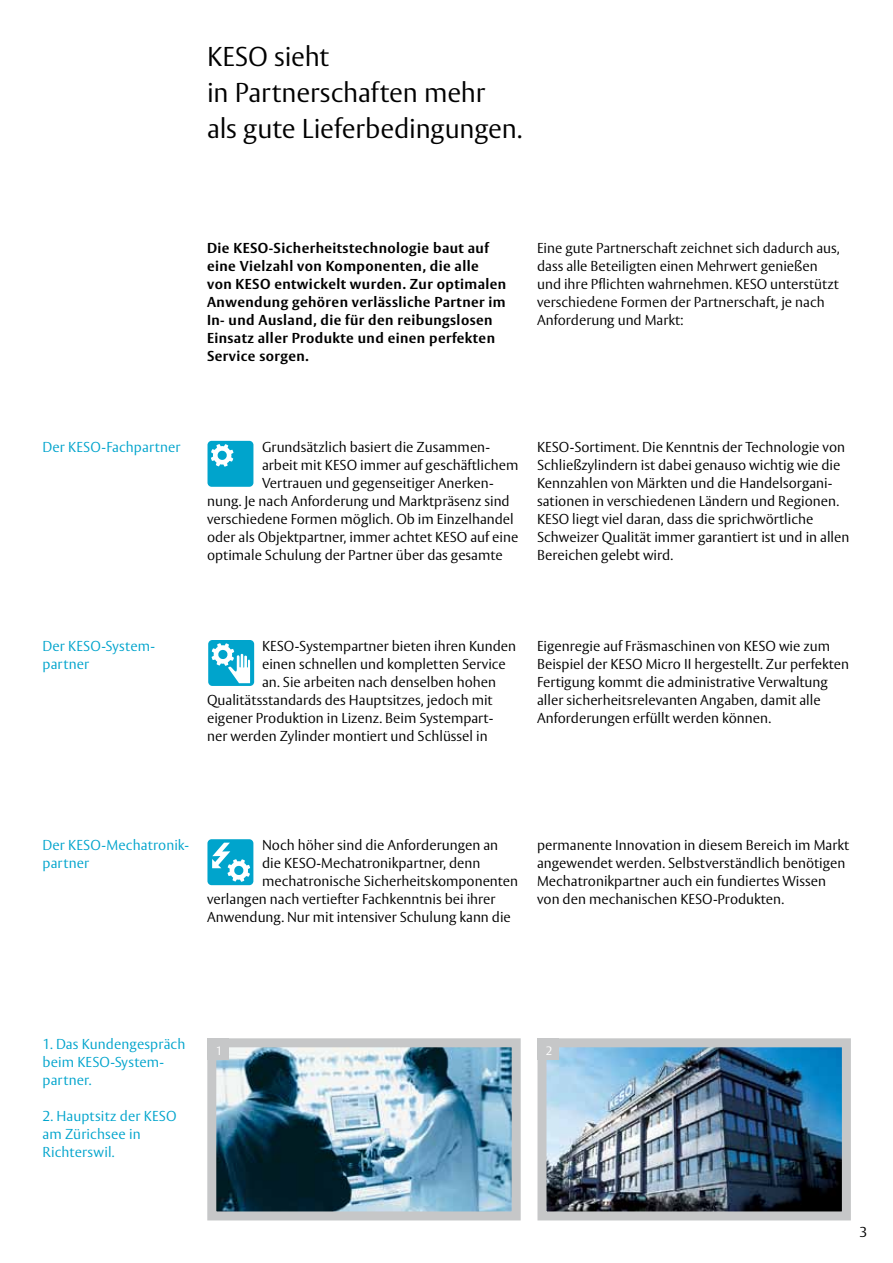
<style>
.page{position:relative;width:893px;height:1263px;background:#fff}
.page>*{position:absolute;margin:0;border:0;box-sizing:border-box;transform-origin:0 0}
.t1{font:300 27px/36px "ASSA Vesta";letter-spacing:-.01em;color:#000}
.t2{font:300 14.25px/18px "ASSA Vesta";color:#000}
.t3{font:700 14.25px/18px "ASSA Vesta";letter-spacing:.03em;color:#000}
.t4{font:300 14.25px/18px "ASSA Vesta";letter-spacing:.005em;color:#00a4cc}
.t5{font:300 12px "ASSA Vesta";color:#fff}
</style>
<div class="page">
<img style="left:207px;top:1038px;width:314px;height:183px">
<img style="left:537px;top:1038px;width:314px;height:183px">
<div style="left:208px;top:1038px;width:21px;height:22px;background:#c6c7c8"></div>
<div style="left:538px;top:1038px;width:21px;height:22px;background:#c6c7c8"></div>
<div style="left:207px;top:441px;width:46px;height:46px;background:#00a4cc;border-radius:4px"></div>
<svg style="left:211px;top:444px;width:22px;height:23px"></svg>
<div style="left:208px;top:640px;width:46px;height:46px;background:#00a4cc;border-radius:4px"></div>
<svg style="left:212px;top:643px;width:38px;height:40px"></svg>
<div style="left:207px;top:839px;width:46px;height:46px;background:#00a4cc;border-radius:4px"></div>
<svg style="left:212px;top:843px;width:38px;height:39px"></svg>
<h1 class="t1" style="left:207px;top:39px;width:317px">KESO sieht<br>in Partnerschaften mehr<br>als gute Lieferbedingungen.</h1>
<p class="t3" style="left:207px;top:239px;width:301px">Die KESO-Sicherheitstechnologie baut auf eine Vielzahl von Komponenten, die alle von KESO entwickelt wurden. Zur optimalen Anwendung gehören verlässliche Partner im In- und Ausland, die für den reibungslosen Einsatz aller Produkte und einen perfekten Service sorgen.</p>
<p class="t2" style="left:537px;top:239px;width:304px">Eine gute Partnerschaft zeichnet sich dadurch aus, dass alle Beteiligten einen Mehrwert genießen und ihre Pflichten wahrnehmen. KESO unterstützt verschiedene Formen der Partnerschaft, je nach Anforderung und Markt:</p>
<p class="t4" style="left:43px;top:438px;width:140px">Der KESO-Fachpartner</p>
<p class="t2" style="left:262px;top:438px;width:230px">Grundsätzlich basiert die Zusammen-</p>
<p class="t2" style="left:262px;top:456px;width:258px">arbeit mit KESO immer auf geschäftlichem</p>
<p class="t2" style="left:262px;top:474px;width:233px">Vertrauen und gegenseitiger Anerken-</p>
<p class="t2" style="left:207px;top:492px;width:304px">nung. Je nach Anforderung und Marktpräsenz sind</p>
<p class="t2" style="left:207px;top:510px;width:308px">verschiedene Formen möglich. Ob im Einzelhandel</p>
<p class="t2" style="left:207px;top:528px;width:313px">oder als Objektpartner, immer achtet KESO auf eine</p>
<p class="t2" style="left:207px;top:546px;width:297px">optimale Schulung der Partner über das gesamte</p>
<p class="t2" style="left:537px;top:438px;width:314px">KESO-Sortiment. Die Kenntnis der Technologie von Schließzylindern ist dabei genauso wichtig wie die Kennzahlen von Märkten und die Handelsorgani&shy;sationen in verschiedenen Ländern und Regionen.<br>KESO liegt viel daran, dass die sprichwörtliche Schweizer Qualität immer garantiert ist und in allen Bereichen gelebt wird.</p>
<p class="t4" style="left:43px;top:638px;width:114px">Der KESO-System&shy;partner</p>
<p class="t2" style="left:262px;top:638px;width:256px">KESO-Systempartner bieten ihren Kunden</p>
<p class="t2" style="left:262px;top:656px;width:245px">einen schnellen und kompletten Service</p>
<p class="t2" style="left:262px;top:674px;width:236px">an. Sie arbeiten nach denselben hohen</p>
<p class="t2" style="left:207px;top:692px;width:287px">Qualitätsstandards des Hauptsitzes, jedoch mit</p>
<p class="t2" style="left:207px;top:710px;width:288px">eigener Produktion in Lizenz. Beim Systempart-</p>
<p class="t2" style="left:207px;top:728px;width:282px">ner werden Zylinder montiert und Schlüssel in</p>
<p class="t2" style="left:537px;top:638px;width:314px">Eigenregie auf Fräsmaschinen von KESO wie zum Beispiel der KESO Micro II hergestellt. Zur perfekten Fertigung kommt die administrative Verwaltung aller sicherheitsrelevanten Angaben, damit alle Anforderungen erfüllt werden können.</p>
<p class="t4" style="left:43px;top:837px;width:148px">Der KESO-Mechatronik&shy;partner</p>
<p class="t2" style="left:262px;top:837px;width:238px">Noch höher sind die Anforderungen an</p>
<p class="t2" style="left:262px;top:855px;width:220px">die KESO-Mechatronikpartner, denn</p>
<p class="t2" style="left:262px;top:873px;width:258px">mechatronische Sicherheitskomponenten</p>
<p class="t2" style="left:207px;top:891px;width:290px">verlangen nach vertiefter Fachkenntnis bei ihrer</p>
<p class="t2" style="left:207px;top:909px;width:305px">Anwendung. Nur mit intensiver Schulung kann die</p>
<p class="t2" style="left:537px;top:837px;width:314px">permanente Innovation in diesem Bereich im Markt angewendet werden. Selbstverständlich benötigen Mechatronikpartner auch ein fundiertes Wissen von den mechanischen KESO-Produkten.</p>
<p class="t4" style="left:43px;top:1036px;width:144px">1. Das Kundengespräch beim KESO-System&shy;partner.</p>
<p class="t4" style="left:43px;top:1108px;width:135px">2. Hauptsitz der KESO am Zürichsee in<br>Richterswil.</p>
<p class="t5" style="left:216px;top:1043px;width:8px">1</p>
<p class="t5" style="left:546px;top:1043px;width:8px">2</p>
<p class="t2" style="left:859px;top:1224px;width:9px">3</p>
</div>
